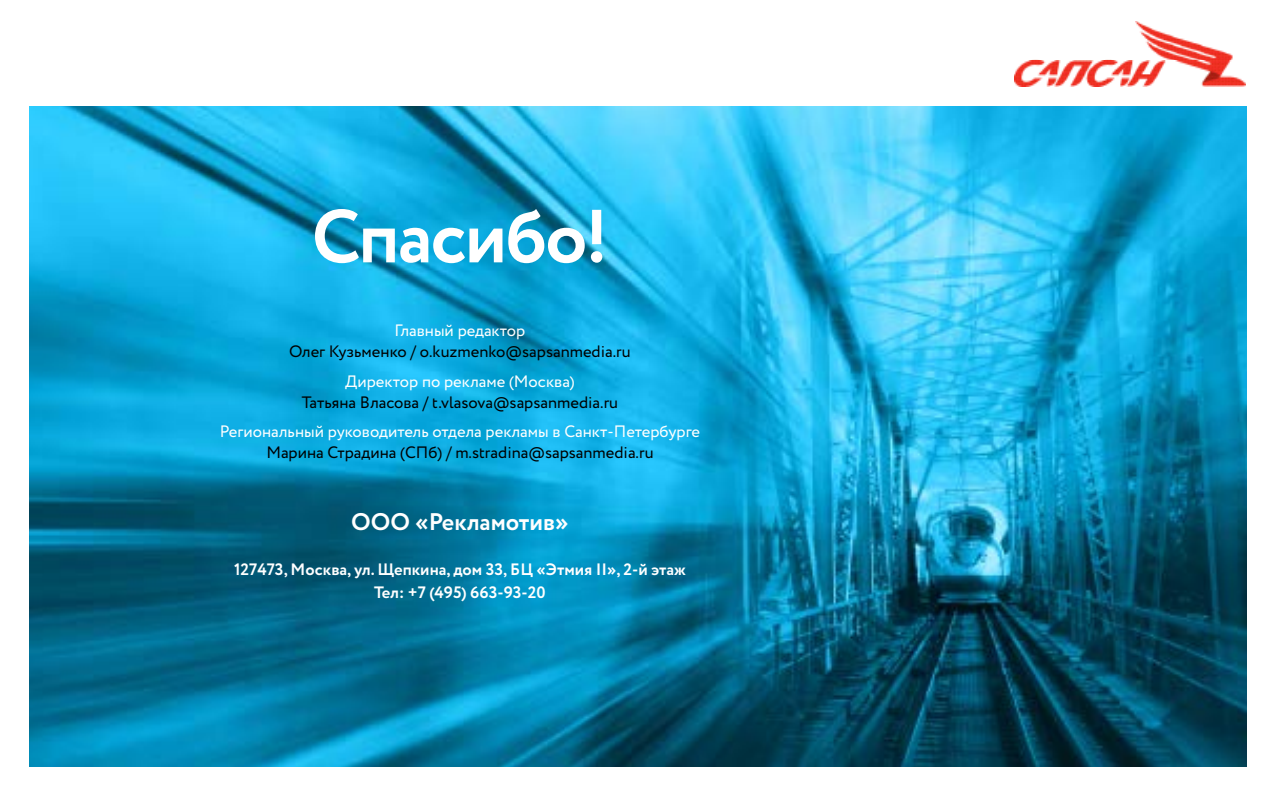
<style>
.page{position:relative;width:1276px;height:796px;background:#fff}
.page>*{position:absolute;margin:0;border:0;box-sizing:border-box;transform-origin:0 0}
.t1{font:700 75px "Circe";color:#fff}
.t2{font:700 24px "Circe";color:#fff}
.t3{font:16.5px "Circe";color:#000}
.t4{font:16.5px "Circe";color:#fff}
.t5{font:700 16.5px/22.5px "Circe";color:#fff;text-align:center}
</style>
<div class="page">
<img style="left:1014px;top:21px;width:232px;height:65px">
<img style="left:30px;top:106px;width:1216px;height:659px">
<h1 class="t1" style="left:312px;top:186px;width:298px">Спасибо!</h1>
<p class="t4" style="left:394px;top:319px;width:132px">Главный редактор</p>
<p class="t3" style="left:289px;top:340px;width:343px">Олег Кузьменко / o.kuzmenko@sapsanmedia.ru</p>
<p class="t4" style="left:345px;top:370px;width:231px">Директор по рекламе (Москва)</p>
<p class="t3" style="left:302px;top:391px;width:318px">Татьяна Власова / t.vlasova@sapsanmedia.ru</p>
<p class="t4" style="left:220px;top:420px;width:481px">Региональный руководитель отдела рекламы в Санкт-Петербурге</p>
<p class="t3" style="left:266px;top:441px;width:389px">Марина Страдина (СПб) / m.stradina@sapsanmedia.ru</p>
<h2 class="t2" style="left:351px;top:505px;width:219px">ООО «Рекламотив»</h2>
<p class="t5" style="left:234px;top:559px;width:453px">127473, Москва, ул. Щепкина, дом 33, БЦ «Этмия II», 2-й этаж<br>Тел: +7 (495) 663-93-20</p>
</div>
